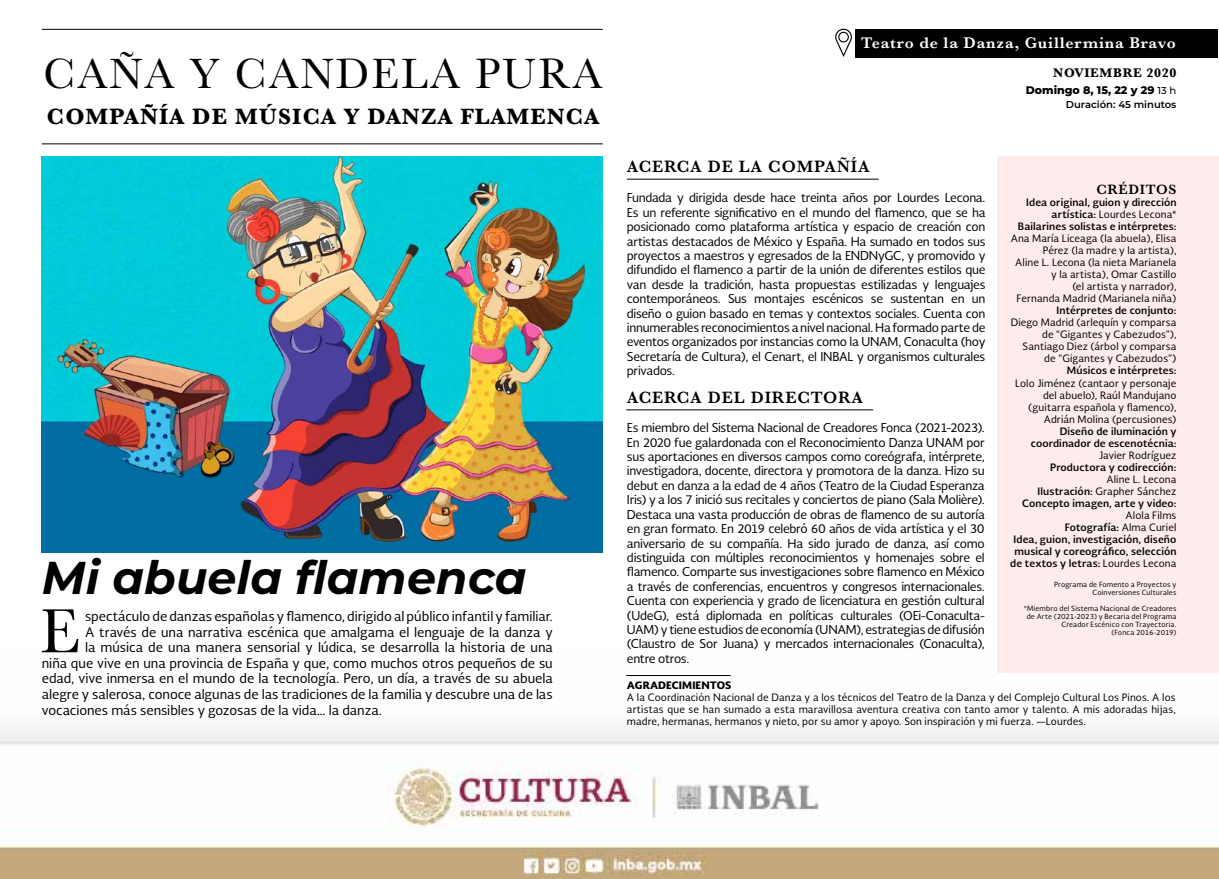
<style>
.page{position:relative;width:1219px;height:879px;background:#fff}
.page>*{position:absolute;margin:0;border:0;box-sizing:border-box;transform-origin:0 0}
.t1{font:64.7px "Baskerville";color:#000}
.t2{font:italic 700 46px "Montserrat";color:#000}
.t3{font:44px "Baskerville";letter-spacing:.05em;color:#000}
.t4{font:700 23px "Baskerville";letter-spacing:.05em;color:#000}
.t5{font:600 17px "Baskerville";letter-spacing:.05em;color:#000}
.t6{font:600 16px "Baskerville";letter-spacing:.05em;color:#fff}
.t7{font:600 14px "Baskerville";letter-spacing:.05em;color:#000}
.t8{font:13px "Soberana Sans";letter-spacing:-.005em;color:#000}
.t9{font:700 13px "Baskerville";letter-spacing:.05em;color:#000}
.t10{font:12px/14.4px "Soberana Sans";letter-spacing:-.025em;color:#000;text-align:justify}
.t11{font:800 11px "Montserrat";color:#000}
.t12{font:10px/12px "Soberana Sans";letter-spacing:.01em;color:#000;text-align:right}
.t13{font:700 10px/12px "Soberana Sans";letter-spacing:.01em;color:#000;text-align:right}
.t14{font:600 10px "Montserrat";color:#000}
.t15{font:900 10px "Soberana Sans";letter-spacing:.005em;color:#000}
.t16{font:7px/8px "Soberana Sans";letter-spacing:.025em;color:#000;text-align:right}
.s1{font-weight:500;font-size:10px}
.s2{font-weight:400}
</style>
<div class="page">
<img style="left:0;top:672px;width:1219px;height:207px">
<div style="left:855px;top:29px;width:363px;height:28px;background:#000"></div>
<hr style="left:42px;top:29px;width:561px;height:1px;background:#000">
<hr style="left:42px;top:143px;width:561px;height:1px;background:#000">
<img style="left:42px;top:156px;width:561px;height:396px">
<svg style="left:835px;top:29px;width:17px;height:28px"></svg>
<hr style="left:627px;top:179px;width:252px;height:1px;background:#000">
<hr style="left:626px;top:409px;width:247px;height:1px;background:#000">
<hr style="left:626px;top:675px;width:105px;height:1px;background:#000">
<div style="left:997px;top:156px;width:222px;height:516px;background:#feeced"></div>
<h3 class="t3" style="left:44px;top:46px;width:560px">CAÑA Y CANDELA PURA</h3>
<h3 class="t4" style="left:47px;top:100px;width:480px">COMPAÑÍA DE MÚSICA Y DANZA FLAMENC</h3>
<h3 class="t4" style="left:584px;top:100px;width:16px">A</h3>
<h2 class="t2" style="left:42px;top:544px;width:486px">Mi abuela flamenca</h2>
<h1 class="t1" style="left:40px;top:590px;width:38px">E</h1>
<p class="t8" style="left:85px;top:607px;width:469px">spectáculo de danzas españolas y flamenco, dirigido al público infantil y familiar.</p>
<p class="t8" style="left:85px;top:623px;width:469px">A través de una narrativa escénica que amalgama el lenguaje de la danza y</p>
<p class="t8" style="left:85px;top:639px;width:469px">la música de una manera sensorial y lúdica, se desarrolla la historia de una</p>
<p class="t8" style="left:42px;top:654px;width:512px">niña que vive en una provincia de España y que, como muchos otros pequeños de su</p>
<p class="t8" style="left:42px;top:670px;width:512px">edad, vive inmersa en el mundo de la tecnología. Pero, un día, a través de su abuela</p>
<p class="t8" style="left:42px;top:685px;width:512px">alegre y salerosa, conoce algunas de las tradiciones de la familia y descubre una de las</p>
<p class="t8" style="left:42px;top:701px;width:342px">vocaciones más sensibles y gozosas de la vida… la danza.</p>
<h3 class="t6" style="left:861px;top:32px;width:316px">Teatro de la Danza, Guillermina Bravo</h3>
<p class="t11" style="left:1026px;top:82px;width:152px">Domingo 8, 15, 22 y 29 <span class="s1">13 h</span></p>
<p class="t9" style="left:1053px;top:64px;width:125px">NOVIEMBRE 2020</p>
<p class="t14" style="left:1066px;top:97px;width:112px">Duración: 45 minutos</p>
<h3 class="t5" style="left:627px;top:155px;width:244px">ACERCA DE LA COMPAÑÍA</h3>
<p class="t10" style="left:627px;top:190px;width:360px">Fundada y dirigida desde hace treinta años por Lourdes Lecona.<br>Es un referente significativo en el mundo del flamenco, que se ha posicionado como plataforma artística y espacio de creación con artistas destacados de México y España. Ha sumado en todos sus proyectos a maestros y egresados de la ENDNyGC, y promovido y difundido el flamenco a partir de la unión de diferentes estilos que van desde la tradición, hasta propuestas estilizadas y lenguajes contemporáneos. Sus montajes escénicos se sustentan en un diseño o guion basado en temas y contextos sociales. Cuenta con innumerables reconocimientos a nivel nacional. Ha formado parte de eventos organizados por instancias como la UNAM, Conaculta (hoy Secretaría de Cultura), el Cenart, el INBAL y organismos culturales privados.</p>
<h3 class="t5" style="left:627px;top:386px;width:238px">ACERCA DEL DIRECTORA</h3>
<p class="t10" style="left:627px;top:420px;width:359px">Es miembro del Sistema Nacional de Creadores Fonca (2021-2023).<br>En 2020 fue galardonada con el Reconocimiento Danza UNAM por sus aportaciones en diversos campos como coreógrafa, intérprete, investigadora, docente, directora y promotora de la danza. Hizo su debut en danza a la edad de 4 años (Teatro de la Ciudad Esperanza Iris) y a los 7 inició sus recitales y conciertos de piano (Sala Molière).<br>Destaca una vasta producción de obras de flamenco de su autoría en gran formato. En 2019 celebró 60 años de vida artística y el 30 aniversario de su compañía. Ha sido jurado de danza, así como distinguida con múltiples reconocimientos y homenajes sobre el flamenco. Comparte sus investigaciones sobre flamenco en México a través de conferencias, encuentros y congresos internacionales.<br>Cuenta con experiencia y grado de licenciatura en gestión cultural (UdeG), está diplomada en políticas culturales (OEi-Conaculta-UAM) y tiene estudios de economía (UNAM), estrategias de difusión (Claustro de Sor Juana) y mercados internacionales (Conaculta), entre otros.</p>
<p class="t15" style="left:627px;top:678px;width:106px">AGRADECIMIENTOS</p>
<p class="t12" style="left:627px;top:690px;width:550px;text-align:justify">A la Coordinación Nacional de Danza y a los técnicos del Teatro de la Danza y del Complejo Cultural Los Pinos. A los artistas que se han sumado a esta maravillosa aventura creativa con tanto amor y talento. A mis adoradas hijas, madre, hermanas, hermanos y nieto, por su amor y apoyo. Son inspiración y mi fuerza. —Lourdes.</p>
<p class="t7" style="left:1096px;top:180px;width:82px">CRÉDITOS</p>
<p class="t13" style="left:1018px;top:196px;width:160px">Idea original, guion y dirección artística: <span class="s2">Lourdes Lecona*<br></span>Bailarines solistas e intérpretes:</p>
<p class="t12" style="left:1011px;top:232px;width:167px">Ana María Liceaga (la abuela), Elisa<br>Pérez (la madre y la artista),<br>Aline L. Lecona (la nieta Marianela y la artista), Omar Castillo<br>(el artista y narrador),<br>Fernanda Madrid (Marianela niña)</p>
<p class="t13" style="left:1057px;top:304px;width:121px">Intérpretes de conjunto:</p>
<p class="t12" style="left:1011px;top:316px;width:167px">Diego Madrid (arlequín y comparsa de “Gigantes y Cabezudos”),<br>Santiago Diez (árbol y comparsa de “Gigantes y Cabezudos”)</p>
<p class="t13" style="left:1067px;top:364px;width:111px">Músicos e intérpretes:</p>
<p class="t12" style="left:1015px;top:376px;width:163px">Lolo Jiménez (cantaor y personaje del abuelo), Raúl Mandujano (guitarra española y flamenco),<br>Adrián Molina (percusiones)</p>
<p class="t13" style="left:1031px;top:424px;width:147px">Diseño de iluminación y coordinador de escenotécnia:</p>
<p class="t12" style="left:1099px;top:448px;width:79px">Javier Rodríguez</p>
<p class="t13" style="left:1050px;top:460px;width:128px">Productora y codirección:</p>
<p class="t13" style="left:1022px;top:472px;width:156px"><span class="s2">Aline L. Lecona<br></span>Ilustración: <span class="s2">Grapher Sánchez<br></span>Concepto imagen, arte y video:</p>
<p class="t13" style="left:1010px;top:508px;width:168px"><span class="s2">Alola Films<br></span>Fotografía: <span class="s2">Alma Curiel<br></span>Idea, guion, investigación, diseño musical y coreográfico, selección de textos y letras: <span class="s2">Lourdes Lecona</span></p>
<p class="t16" style="left:1054px;top:580px;width:124px">Programa de Fomento a Proyectos y<br>Coinversiones Culturales</p>
<p class="t16" style="left:1024px;top:604px;width:154px">*Miembro del Sistema Nacional de Creadores de Arte (2021-2023) y Becaria del Programa Creador Escénico con Trayectoria.<br>(Fonca 2016-2019)</p>
</div>
